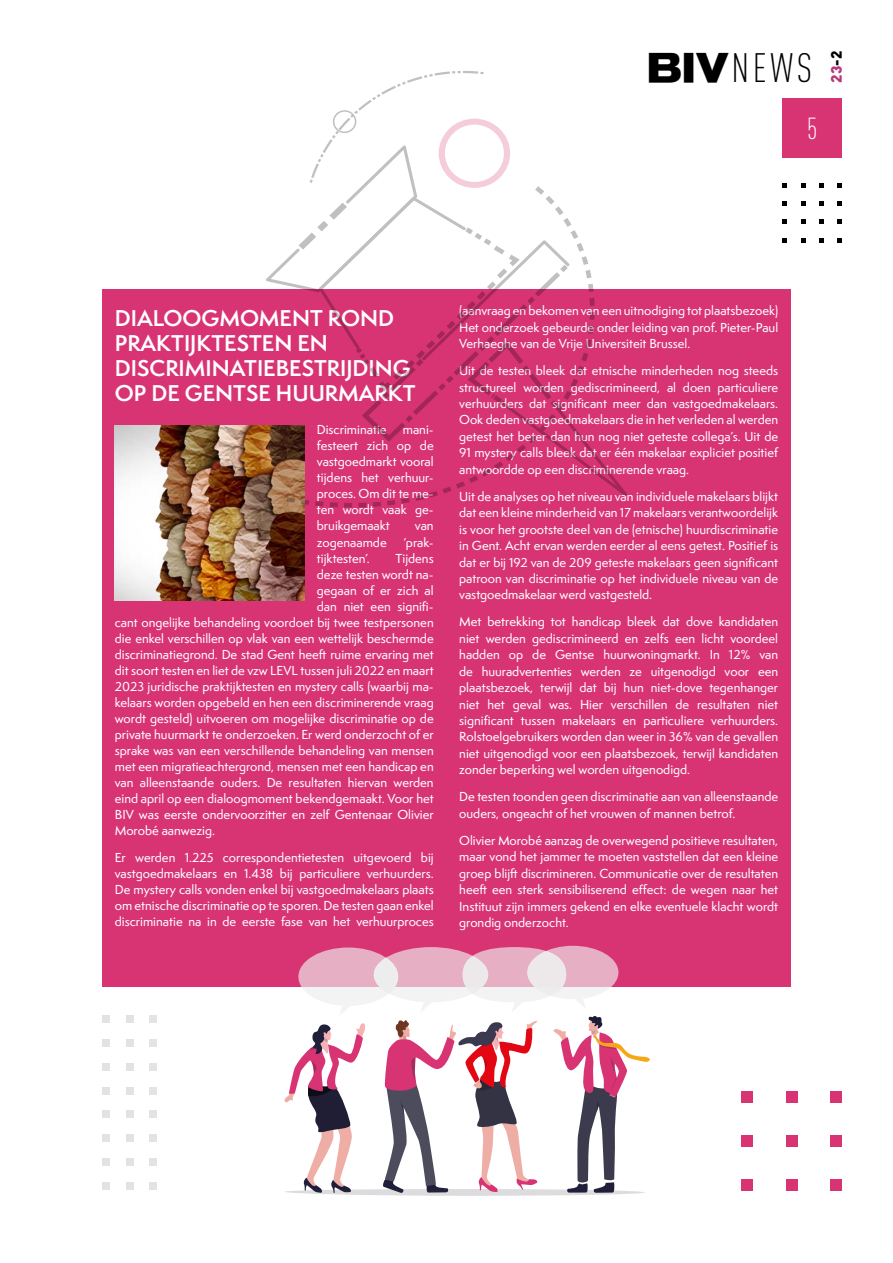
<style>
.page{position:relative;width:893px;height:1263px;background:#fff}
.page>*{position:absolute;margin:0;border:0;box-sizing:border-box;transform-origin:0 0}
.t1{font:300 condensed 40.5px "DINOT";color:#000}
.t2{font:300 condensed 30px "DINOT";color:#fff}
.t3{font:600 21px/25.2px "Semplicita Pro";color:#fff}
.t4{font:900 15px "DINOT";color:#b93679}
.t5{font:500 12px/16.5px "Semplicita Pro";color:#fff;text-align:justify}
.s1{font-family:"Akzidenz Grotesk BQ";font-weight:700;font-stretch:expanded}
.s2{color:#000}
</style>
<div class="page">
<div style="left:782px;top:98px;width:60px;height:59px;background:#d83474"></div>
<svg style="left:801px;top:201px;width:4px;height:5px"></svg>
<svg style="left:837px;top:201px;width:5px;height:5px"></svg>
<svg style="left:782px;top:201px;width:5px;height:5px"></svg>
<svg style="left:819px;top:201px;width:5px;height:5px"></svg>
<svg style="left:801px;top:183px;width:4px;height:4px"></svg>
<svg style="left:837px;top:183px;width:5px;height:4px"></svg>
<svg style="left:782px;top:183px;width:5px;height:4px"></svg>
<svg style="left:819px;top:183px;width:5px;height:4px"></svg>
<svg style="left:801px;top:219px;width:4px;height:5px"></svg>
<svg style="left:837px;top:219px;width:5px;height:5px"></svg>
<svg style="left:782px;top:219px;width:5px;height:5px"></svg>
<svg style="left:819px;top:219px;width:5px;height:5px"></svg>
<svg style="left:801px;top:238px;width:4px;height:4px"></svg>
<svg style="left:837px;top:238px;width:5px;height:4px"></svg>
<svg style="left:782px;top:238px;width:5px;height:4px"></svg>
<svg style="left:819px;top:238px;width:5px;height:4px"></svg>
<svg style="left:266px;top:71px;width:328px;height:218px"></svg>
<div style="left:102px;top:289px;width:689px;height:698px;background:#d83474"></div>
<img style="left:115px;top:425px;width:189px;height:175px">
<svg style="left:285px;top:946px;width:365px;height:250px"></svg>
<div style="left:831px;top:1179px;width:11px;height:12px;background:#d83474"></div>
<div style="left:742px;top:1179px;width:11px;height:12px;background:#d83474"></div>
<div style="left:786px;top:1179px;width:11px;height:12px;background:#d83474"></div>
<div style="left:831px;top:1135px;width:11px;height:11px;background:#d83474"></div>
<div style="left:742px;top:1135px;width:11px;height:11px;background:#d83474"></div>
<div style="left:786px;top:1135px;width:11px;height:11px;background:#d83474"></div>
<div style="left:831px;top:1091px;width:11px;height:11px;background:#d83474"></div>
<div style="left:742px;top:1091px;width:11px;height:11px;background:#d83474"></div>
<div style="left:786px;top:1091px;width:11px;height:11px;background:#d83474"></div>
<div style="left:102px;top:1158px;width:8px;height:8px;background:#e3e3e3"></div>
<div style="left:102px;top:1110px;width:8px;height:8px;background:#e3e3e3"></div>
<div style="left:102px;top:1063px;width:8px;height:8px;background:#e3e3e3"></div>
<div style="left:102px;top:1015px;width:8px;height:8px;background:#e3e3e3"></div>
<div style="left:102px;top:1181px;width:8px;height:8px;background:#e3e3e3"></div>
<div style="left:102px;top:1134px;width:8px;height:8px;background:#e3e3e3"></div>
<div style="left:102px;top:1087px;width:8px;height:7px;background:#e3e3e3"></div>
<div style="left:102px;top:1039px;width:8px;height:8px;background:#e3e3e3"></div>
<div style="left:126px;top:1158px;width:8px;height:8px;background:#e3e3e3"></div>
<div style="left:126px;top:1110px;width:8px;height:8px;background:#e3e3e3"></div>
<div style="left:126px;top:1063px;width:8px;height:8px;background:#e3e3e3"></div>
<div style="left:126px;top:1015px;width:8px;height:8px;background:#e3e3e3"></div>
<div style="left:126px;top:1181px;width:8px;height:8px;background:#e3e3e3"></div>
<div style="left:126px;top:1134px;width:8px;height:8px;background:#e3e3e3"></div>
<div style="left:126px;top:1087px;width:8px;height:7px;background:#e3e3e3"></div>
<div style="left:126px;top:1039px;width:8px;height:8px;background:#e3e3e3"></div>
<div style="left:149px;top:1158px;width:8px;height:8px;background:#e3e3e3"></div>
<div style="left:149px;top:1110px;width:8px;height:8px;background:#e3e3e3"></div>
<div style="left:149px;top:1063px;width:8px;height:8px;background:#e3e3e3"></div>
<div style="left:149px;top:1015px;width:8px;height:8px;background:#e3e3e3"></div>
<div style="left:149px;top:1181px;width:8px;height:8px;background:#e3e3e3"></div>
<div style="left:149px;top:1134px;width:8px;height:8px;background:#e3e3e3"></div>
<div style="left:149px;top:1087px;width:8px;height:7px;background:#e3e3e3"></div>
<div style="left:149px;top:1039px;width:8px;height:8px;background:#e3e3e3"></div>
<h1 class="t1" style="left:647px;top:45px;width:167px"><span class="s1">BIV</span>NEWS</h1>
<p class="t4" style="left:826px;top:83px;width:33px;rotate:-90deg">23<span class="s2">-2</span></p>
<h2 class="t2" style="left:807px;top:111px;width:12px">5</h2>
<h3 class="t3" style="left:115px;top:305px;width:302px">DIALOOGMOMENT ROND<br>PRAKTIJKTESTEN EN<br>DISCRIMINATIEBESTRIJDING<br>OP DE GENTSE HUURMARKT</h3>
<p class="t5" style="left:317px;top:421px;width:71px">Discriminatie</p>
<p class="t5" style="left:317px;top:422px;width:118px;line-height:16px;text-indent:86px">mani&shy;festeert zich op de vastgoedmarkt vooral tijdens het verhuur&shy;proces. Om dit te me&shy;ten wordt vaak ge&shy;bruikgemaakt</p>
<p class="t5" style="left:415px;top:518px;width:20px">van</p>
<p class="t5" style="left:317px;top:534px;width:71px">zogenaamde</p>
<p class="t5" style="left:403px;top:534px;width:32px">‘prak-</p>
<p class="t5" style="left:317px;top:550px;width:54px">tijktesten’.</p>
<p class="t5" style="left:396px;top:550px;width:40px">Tijdens</p>
<p class="t5" style="left:317px;top:566px;width:118px">deze testen wordt na-</p>
<p class="t5" style="left:317px;top:582px;width:118px">gegaan of er zich al</p>
<p class="t5" style="left:317px;top:598px;width:118px">dan niet een signifi-</p>
<p class="t5" style="left:115px;top:614px;width:320px">cant ongelijke behandeling voordoet bij twee testpersonen</p>
<p class="t5" style="left:115px;top:630px;width:320px">die enkel verschillen op vlak van een wettelijk beschermde</p>
<p class="t5" style="left:115px;top:646px;width:320px">discriminatiegrond. De stad Gent heeft ruime ervaring met</p>
<p class="t5" style="left:115px;top:662px;width:320px">dit soort testen en liet de vzw LEVL tussen juli 2022 en maart</p>
<p class="t5" style="left:115px;top:678px;width:320px">2023 juridische praktijktesten en mystery calls (waarbij ma-</p>
<p class="t5" style="left:115px;top:694px;width:320px">kelaars worden opgebeld en hen een discriminerende vraag</p>
<p class="t5" style="left:115px;top:710px;width:320px">wordt gesteld) uitvoeren om mogelijke discriminatie op de</p>
<p class="t5" style="left:115px;top:726px;width:320px">private huurmarkt te onderzoeken. Er werd onderzocht of er</p>
<p class="t5" style="left:115px;top:742px;width:320px">sprake was van een verschillende behandeling van mensen</p>
<p class="t5" style="left:115px;top:758px;width:320px">met een migratieachtergrond, mensen met een handicap en</p>
<p class="t5" style="left:115px;top:774px;width:320px">van alleenstaande ouders. De resultaten hiervan werden</p>
<p class="t5" style="left:115px;top:790px;width:320px">eind april op een dialoogmoment bekendgemaakt. Voor het</p>
<p class="t5" style="left:115px;top:806px;width:320px">BIV was eerste ondervoorzitter en zelf Gentenaar Olivier</p>
<p class="t5" style="left:115px;top:822px;width:102px">Morobé aanwezig.</p>
<p class="t5" style="left:115px;top:849px;width:320px;line-height:16px">Er werden 1.225 correspondentietesten uitgevoerd bij vastgoedmakelaars en 1.438 bij particuliere verhuurders.<br>De mystery calls vonden enkel bij vastgoedmakelaars plaats om etnische discriminatie op te sporen. De testen gaan enkel discriminatie na in de eerste fase van het verhuurproces</p>
<p class="t5" style="left:459px;top:302px;width:320px">(aanvraag en bekomen van een uitnodiging tot plaatsbezoek)<br>Het onderzoek gebeurde onder leiding van prof. Pieter-Paul Verhaeghe van de Vrije Universiteit Brussel.</p>
<p class="t5" style="left:459px;top:362px;width:320px">Uit de testen bleek dat etnische minderheden nog steeds structureel worden gediscrimineerd, al doen particuliere verhuurders dat significant meer dan vastgoedmakelaars.<br>Ook deden vastgoedmakelaars die in het verleden al werden getest het beter dan hun nog niet geteste collega’s. Uit de 91 mystery calls bleek dat er één makelaar expliciet positief antwoordde op een discriminerende vraag.</p>
<p class="t5" style="left:459px;top:488px;width:320px">Uit de analyses op het niveau van individuele makelaars blijkt dat een kleine minderheid van 17 makelaars verantwoordelijk is voor het grootste deel van de (etnische) huurdiscriminatie in Gent. Acht ervan werden eerder al eens getest. Positief is dat er bij 192 van de 209 geteste makelaars geen significant patroon van discriminatie op het individuele niveau van de vastgoedmakelaar werd vastgesteld.</p>
<p class="t5" style="left:459px;top:614px;width:320px">Met betrekking tot handicap bleek dat dove kandidaten niet werden gediscrimineerd en zelfs een licht voordeel hadden op de Gentse huurwoningmarkt. In 12% van de huuradvertenties werden ze uitgenodigd voor een plaatsbezoek, terwijl dat bij hun niet-dove tegenhanger niet het geval was. Hier verschillen de resultaten niet significant tussen makelaars en particuliere verhuurders.<br>Rolstoelgebruikers worden dan weer in 36% van de gevallen niet uitgenodigd voor een plaatsbezoek, terwijl kandidaten zonder beperking wel worden uitgenodigd.</p>
<p class="t5" style="left:459px;top:788px;width:320px">De testen toonden geen discriminatie aan van alleenstaande ouders, ongeacht of het vrouwen of mannen betrof.</p>
<p class="t5" style="left:459px;top:832px;width:320px">Olivier Morobé aanzag de overwegend positieve resultaten, maar vond het jammer te moeten vaststellen dat een kleine groep blijft discrimineren. Communicatie over de resultaten heeft een sterk sensibiliserend effect: de wegen naar het Instituut zijn immers gekend en elke eventuele klacht wordt grondig onderzocht.</p>
</div>
